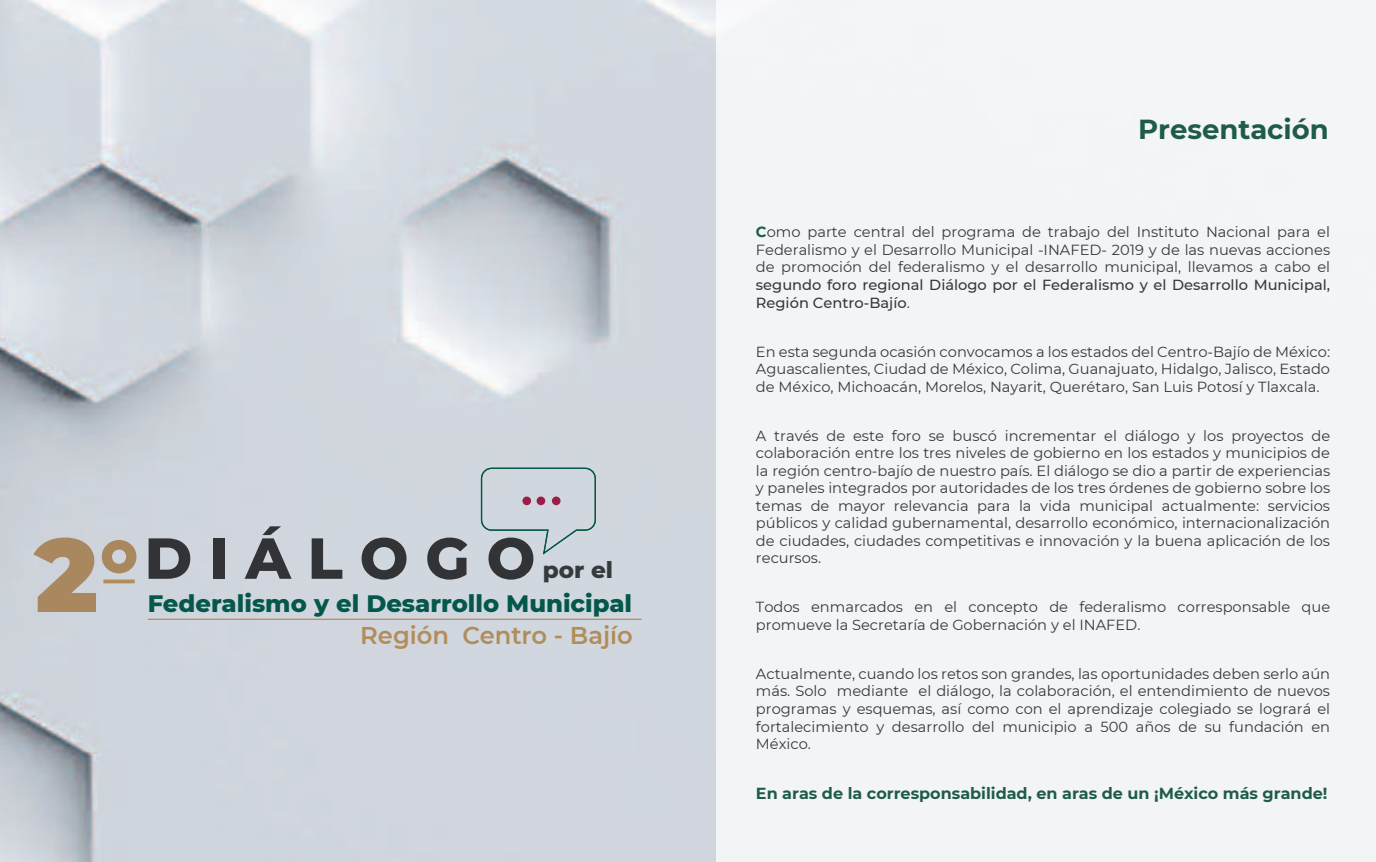
<style>
.page{position:relative;width:1376px;height:862px;background:#fff}
.page>*{position:absolute;margin:0;border:0;box-sizing:border-box;transform-origin:0 0}
.t1{font:900 103.88px "Montserrat";color:#a9875f}
.t2{font:800 57.75px "Montserrat";color:#323336}
.t3{font:700 27.5px "Montserrat";color:#1f5b4d}
.t4{font:800 24.25px "Montserrat";color:#04584b}
.t5{font:600 24.25px "Montserrat";color:#b18d5a}
.t6{font:800 23.12px "Montserrat";color:#373a3d}
.t7{font:700 16px "Montserrat";color:#1f5b4d}
.t8{font:14.62px/17.5px "Montserrat";color:#36393c;text-align:justify}
.t9{font:500 14.62px/17.5px "Montserrat";color:#36393c}
.s1{font-weight:700;color:#1f5b4d}
.s2{font-weight:400}
</style>
<div class="page">
<img style="left:0;top:0;width:717px;height:862px">
<div style="left:717px;top:0;width:659px;height:862px;background:#f3f4f6"></div>
<svg style="left:480px;top:467px;width:116px;height:89px;background:#c6d0d6"></svg>
<div style="left:522px;top:496px;width:9px;height:9px;background:#9b1e49;border-radius:50%"></div>
<div style="left:552px;top:496px;width:8px;height:9px;background:#9b1e49;border-radius:50%"></div>
<div style="left:536px;top:496px;width:9px;height:9px;background:#9b1e49;border-radius:50%"></div>
<hr style="left:148px;top:618px;width:493px;height:2px;background:#b18d5a">
<svg style="left:103px;top:579px;width:32px;height:4px"></svg>
<svg style="left:102px;top:540px;width:34px;height:33px"></svg>
<h1 class="t1" style="left:35px;top:497px;width:65px">2</h1>
<h2 class="t2" style="left:145px;top:516px;width:392px">D I Á L O G O</h2>
<h3 class="t6" style="left:543px;top:552px;width:72px">por el</h3>
<h3 class="t4" style="left:148px;top:585px;width:486px">Federalismo y el Desarrollo Municipal</h3>
<h3 class="t5" style="left:360px;top:618px;width:274px">Región Centro - Bajío</h3>
<h3 class="t3" style="left:1138px;top:110px;width:192px">Presentación</h3>
<p class="t8" style="left:756px;top:223px;width:576px"><span class="s1">C</span>omo parte central del programa de trabajo del Instituto Nacional para el Federalismo y el Desarrollo Municipal -INAFED- 2019 y de las nuevas acciones de promoción del federalismo y el desarrollo municipal, llevamos a cabo el</p>
<p class="t9" style="left:756px;top:275px;width:576px">segundo foro regional Diálogo por el Federalismo y el Desarrollo Municipal,<br>Región Centro-Bajío<span class="s2">.</span></p>
<p class="t8" style="left:756px;top:342px;width:575px">En esta segunda ocasión convocamos a los estados del Centro-Bajío de México:<br>Aguascalientes, Ciudad de México, Colima, Guanajuato, Hidalgo, Jalisco, Estado de México, Michoacán, Morelos, Nayarit, Querétaro, San Luis Potosí y Tlaxcala.</p>
<p class="t8" style="left:756px;top:426px;width:576px">A través de este foro se buscó incrementar el diálogo y los proyectos de colaboración entre los tres niveles de gobierno en los estados y municipios de la región centro-bajío de nuestro país. El diálogo se dio a partir de experiencias y paneles integrados por autoridades de los tres órdenes de gobierno sobre los temas de mayor relevancia para la vida municipal actualmente: servicios públicos y calidad gubernamental, desarrollo económico, internacionalización de ciudades, ciudades competitivas e innovación y la buena aplicación de los recursos.</p>
<p class="t8" style="left:756px;top:598px;width:575px">Todos enmarcados en el concepto de federalismo corresponsable que promueve la Secretaría de Gobernación y el INAFED.</p>
<p class="t8" style="left:756px;top:664px;width:576px">Actualmente, cuando los retos son grandes, las oportunidades deben serlo aún más. Solo mediante el diálogo, la colaboración, el entendimiento de nuevos programas y esquemas, así como con el aprendizaje colegiado se logrará el fortalecimiento y desarrollo del municipio a 500 años de su fundación en México.</p>
<p class="t7" style="left:756px;top:782px;width:573px">En aras de la corresponsabilidad, en aras de un ¡México más grande!</p>
</div>
